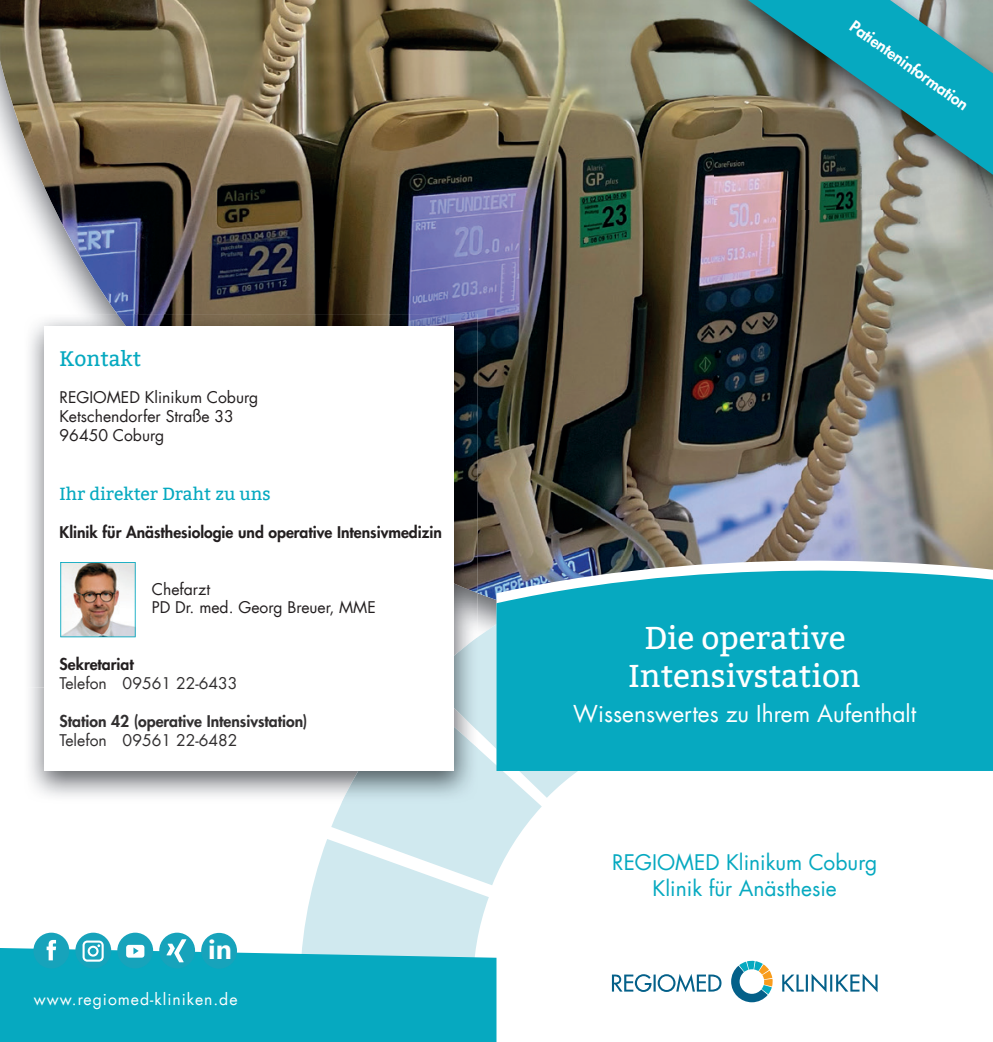
<style>
.page{position:relative;width:993px;height:1042px;background:#fff}
.page>*{position:absolute;margin:0;border:0;box-sizing:border-box;transform-origin:0 0}
.t1{font:31.5px/38.5px "Bitter";color:#fff;text-align:center}
.t2{font:700 26.78px "Ebrima";color:#fff}
.t3{font:22.75px "Futura Com";color:#fff}
.t4{font:21px/25.2px "Futura Com";color:#06a9c0;text-align:center}
.t5{font:21px "Bitter";color:#06a9c0}
.t6{font:17.5px "Bitter";color:#06a9c0}
.t7{font:15.75px/18.9px "Futura Com";color:#231f20}
.t8{font:800 15.75px "Futura Com";color:#231f20}
.t9{font:15.75px "Futura Com";color:#312f30}
.t10{font:800 15.75px "Futura Com";color:#312f30}
.t11{font:15.75px "Futura Com";letter-spacing:.06em;color:#fff}
.t12{font:800 15.75px "Futura Com";color:#fff}
</style>
<div class="page">
<img style="left:760px;top:210px;width:232px;height:328px">
<img style="left:0;top:0;width:760px;height:593px">
<svg style="left:731px;top:960px;width:41px;height:42px"></svg>
<svg style="left:782px;top:974px;width:95px;height:18px"></svg>
<svg style="left:302px;top:593px;width:419px;height:404px"></svg>
<img style="left:714px;top:0;width:278px;height:210px">
<svg style="left:727px;top:0;width:265px;height:185px;background:#518b8d"></svg>
<svg style="left:496px;top:538px;width:496px;height:10px;background:#858384"></svg>
<svg style="left:496px;top:548px;width:496px;height:223px;background:#1ba8bd"></svg>
<div style="left:0;top:947px;width:496px;height:95px;background:#06a9c0"></div>
<img style="left:24px;top:314px;width:453px;height:489px">
<img style="left:117px;top:314px;width:360px;height:279px">
<img style="left:453px;top:637px;width:24px;height:55px">
<img style="left:341px;top:692px;width:136px;height:111px">
<div style="left:44px;top:326px;width:409px;height:445px;background:#fff"></div>
<div style="left:33px;top:932px;width:36px;height:36px;background:#17a3bb;border-radius:50%"></div>
<svg style="left:47px;top:940px;width:9px;height:20px"></svg>
<div style="left:75px;top:932px;width:36px;height:36px;background:#17a3bb;border-radius:50%"></div>
<svg style="left:82px;top:940px;width:22px;height:21px"></svg>
<div style="left:117px;top:932px;width:36px;height:36px;background:#17a3bb;border-radius:50%"></div>
<svg style="left:126px;top:945px;width:18px;height:12px"></svg>
<div style="left:159px;top:932px;width:36px;height:36px;background:#17a3bb;border-radius:50%"></div>
<svg style="left:166px;top:939px;width:20px;height:23px"></svg>
<div style="left:201px;top:933px;width:36px;height:35px;background:#17a3bb;border-radius:50%"></div>
<img style="left:60px;top:562px;width:76px;height:75px">
<h3 class="t5" style="left:60px;top:346px;width:83px">Kontakt</h3>
<p class="t7" style="left:60px;top:388px;width:200px">REGIOMED Klinikum Coburg<br>Ketschendorfer Straße 33<br>96450 Coburg</p>
<p class="t6" style="left:60px;top:483px;width:212px">Ihr direkter Draht zu uns</p>
<p class="t8" style="left:60px;top:520px;width:384px">Klinik für Anästhesiologie und operative Intensivmedizin</p>
<p class="t7" style="left:152px;top:579px;width:225px">Chefarzt<br>PD Dr. med. Georg Breuer, MME</p>
<p class="t8" style="left:60px;top:652px;width:76px">Sekretariat</p>
<p class="t9" style="left:60px;top:672px;width:179px">Telefon 09561 22-6433</p>
<p class="t10" style="left:60px;top:709px;width:249px">Station 42 (operative Intensivstation)</p>
<p class="t9" style="left:60px;top:729px;width:179px">Telefon 09561 22-6482</p>
<h2 class="t2" style="left:208px;top:929px;width:25px">in</h2>
<p class="t11" style="left:34px;top:988px;width:205px">www.regiomed-kliniken.de</p>
<p class="t12" style="left:859px;top:14px;width:143px;rotate:36deg">Patienteninformation</p>
<h1 class="t1" style="left:628px;top:619px;width:234px">Die operative<br>Intensivstation</h1>
<h3 class="t3" style="left:573px;top:698px;width:344px">Wissenswertes zu Ihrem Aufenthalt</h3>
<h3 class="t4" style="left:612px;top:850px;width:266px">REGIOMED Klinikum Coburg<br>Klinik für Anästhesie</h3>
</div>
